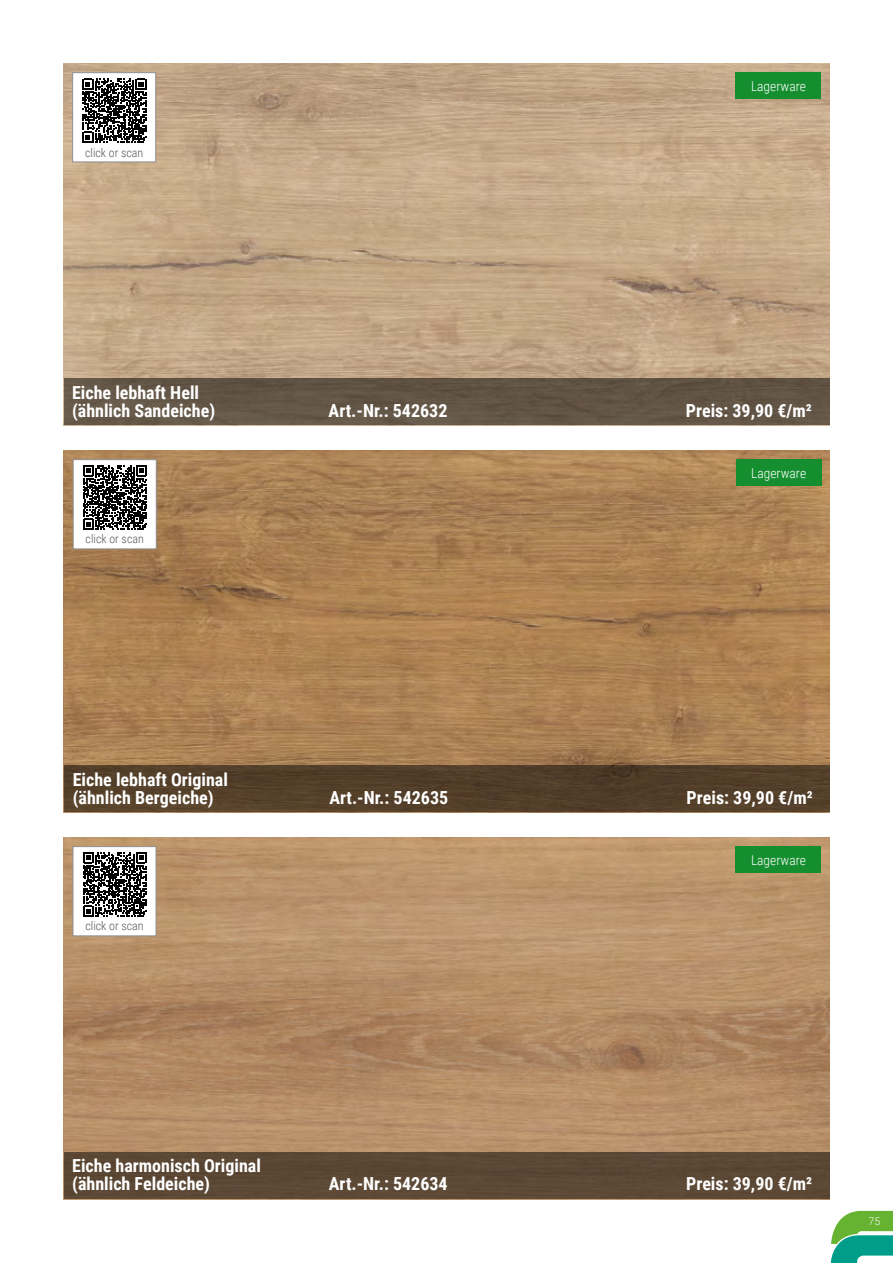
<style>
.page{position:relative;width:893px;height:1263px;background:#fff}
.page>*{position:absolute;margin:0;border:0;box-sizing:border-box;transform-origin:0 0}
.t1{font:700 18px/18px "Roboto Condensed";color:#fff}
.t2{font:300 13.5px "Roboto Condensed";color:#fff}
.t3{font:300 12px "Roboto Condensed";color:#575756}
.t4{font:300 10.5px "Roboto";color:#fff}
</style>
<div class="page">
<img style="left:64px;top:64px;width:765px;height:314px">
<div style="left:64px;top:378px;width:765px;height:47px;background:#635546"></div>
<div style="left:736px;top:72px;width:85px;height:27px;background:#158e30"></div>
<hr style="left:0;top:1054px;width:1px;height:145px;background:#000">
<div style="left:72px;top:72px;width:84px;height:90px;background:#fff;border:1px solid #909090"></div>
<svg style="left:82px;top:79px;width:65px;height:64px"></svg>
<img style="left:64px;top:451px;width:765px;height:314px">
<div style="left:64px;top:765px;width:766px;height:47px;background:#533f29"></div>
<div style="left:736px;top:459px;width:85px;height:27px;background:#158e30"></div>
<div style="left:73px;top:459px;width:84px;height:90px;background:#fff;border:1px solid #909090"></div>
<svg style="left:83px;top:465px;width:64px;height:65px"></svg>
<img style="left:64px;top:838px;width:765px;height:314px">
<div style="left:64px;top:1152px;width:765px;height:47px;background:#5b4835"></div>
<div style="left:736px;top:846px;width:85px;height:27px;background:#158e30"></div>
<div style="left:73px;top:846px;width:83px;height:90px;background:#fff;border:1px solid #909090"></div>
<svg style="left:83px;top:852px;width:64px;height:64px"></svg>
<svg style="left:831px;top:1211px;width:62px;height:52px"></svg>
<p class="t3" style="left:85px;top:144px;width:60px">click or scan</p>
<p class="t1" style="left:72px;top:382px;width:145px">Eiche lebhaft Hell (ähnlich Sandeiche)</p>
<p class="t3" style="left:86px;top:531px;width:60px">click or scan</p>
<p class="t2" style="left:751px;top:76px;width:56px">Lagerware</p>
<p class="t1" style="left:329px;top:400px;width:120px">Art.-Nr.: 542632</p>
<p class="t1" style="left:686px;top:400px;width:128px">Preis: 39,90 €/m²</p>
<p class="t2" style="left:751px;top:463px;width:56px">Lagerware</p>
<p class="t1" style="left:73px;top:769px;width:157px">Eiche lebhaft Original (ähnlich Bergeiche)</p>
<p class="t3" style="left:85px;top:918px;width:60px">click or scan</p>
<p class="t1" style="left:329px;top:787px;width:120px">Art.-Nr.: 542635</p>
<p class="t1" style="left:687px;top:787px;width:128px">Preis: 39,90 €/m²</p>
<p class="t2" style="left:751px;top:850px;width:56px">Lagerware</p>
<p class="t1" style="left:72px;top:1156px;width:190px">Eiche harmonisch Original (ähnlich Feldeiche)</p>
<p class="t1" style="left:329px;top:1174px;width:120px">Art.-Nr.: 542634</p>
<p class="t1" style="left:686px;top:1174px;width:128px">Preis: 39,90 €/m²</p>
<p class="t4" style="left:869px;top:1214px;width:13px">75</p>
</div>
